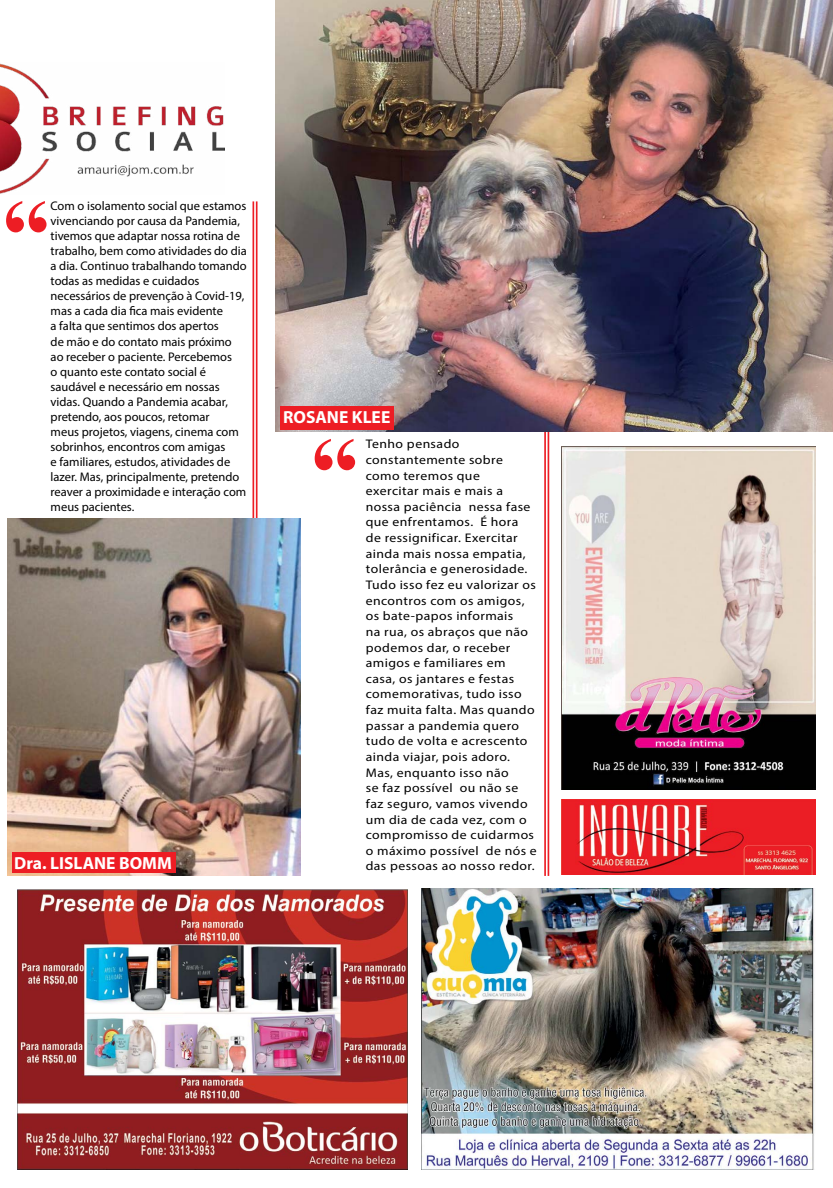
<style>
.page{position:relative;width:833px;height:1188px;background:#fff}
.page>*{position:absolute;margin:0;border:0;box-sizing:border-box;transform-origin:0 0}
.t1{font:700 96.25px "Times New Roman";color:#ed1d24}
.t2{font:700 17.5px "Myriad Pro";color:#fff}
.t3{font:12.5px/15px "Myriad Pro";color:#000}
.t4{font:12.5px/15.6px "Myriad Pro";letter-spacing:.03em;color:#000;scale:1.1 1}
</style>
<div class="page">
<img style="left:0;top:63px;width:224px;height:131px">
<img style="left:561px;top:799px;width:254px;height:75px">
<img style="left:562px;top:446px;width:253px;height:343px">
<img style="left:422px;top:888px;width:393px;height:281px">
<img style="left:18px;top:889px;width:390px;height:280px">
<hr style="left:252px;top:201px;width:2px;height:481px;background:#ed1d24">
<hr style="left:256px;top:201px;width:1px;height:481px;background:#ed1d24">
<hr style="left:544px;top:370px;width:2px;height:505px;background:#ed1d24">
<hr style="left:547px;top:370px;width:2px;height:505px;background:#ed1d24">
<img style="left:275px;top:0;width:558px;height:431px">
<div style="left:281px;top:406px;width:113px;height:23px;background:#ed1d24"></div>
<img style="left:7px;top:518px;width:293px;height:357px">
<div style="left:12px;top:852px;width:164px;height:20px;background:#ed1d24"></div>
<h1 class="t1" style="left:2px;top:167px;width:50px">“</h1>
<p class="t3" style="left:51px;top:198px;width:198px">Com o isolamento social que estamos vivenciando por causa da Pandemia, tivemos que adaptar nossa rotina de trabalho, bem como atividades do dia a dia. Continuo trabalhando tomando todas as medidas e cuidados necessários de prevenção à Covid-19, mas a cada dia fica mais evidente<br>a falta que sentimos dos apertos<br>de mão e do contato mais próximo ao receber o paciente. Percebemos<br>o quanto este contato social é saudável e necessário em nossas vidas. Quando a Pandemia acabar, pretendo, aos poucos, retomar<br>meus projetos, viagens, cinema com sobrinhos, encontros com amigas<br>e familiares, estudos, atividades de lazer. Mas, principalmente, pretendo reaver a proximidade e interação com meus pacientes.</p>
<h2 class="t2" style="left:14px;top:851px;width:159px">Dra. LISLANE BOMM</h2>
<h2 class="t2" style="left:283px;top:405px;width:109px">ROSANE KLEE</h2>
<h1 class="t1" style="left:311px;top:405px;width:50px">“</h1>
<p class="t4" style="left:366px;top:436px;width:157px">Tenho pensado constantemente sobre como teremos que<br>exercitar mais e mais a nossa paciência nessa fase que enfrentamos. É hora<br>de ressignificar. Exercitar ainda mais nossa empatia, tolerância e generosidade.<br>Tudo isso fez eu valorizar os encontros com os amigos, os bate-papos informais<br>na rua, os abraços que não podemos dar, o receber amigos e familiares em casa, os jantares e festas comemorativas, tudo isso faz muita falta. Mas quando passar a pandemia quero tudo de volta e acrescento ainda viajar, pois adoro.<br>Mas, enquanto isso não<br>se faz possível ou não se faz seguro, vamos vivendo um dia de cada vez, com o compromisso de cuidarmos o máximo possível de nós e das pessoas ao nosso redor.</p>
</div>
